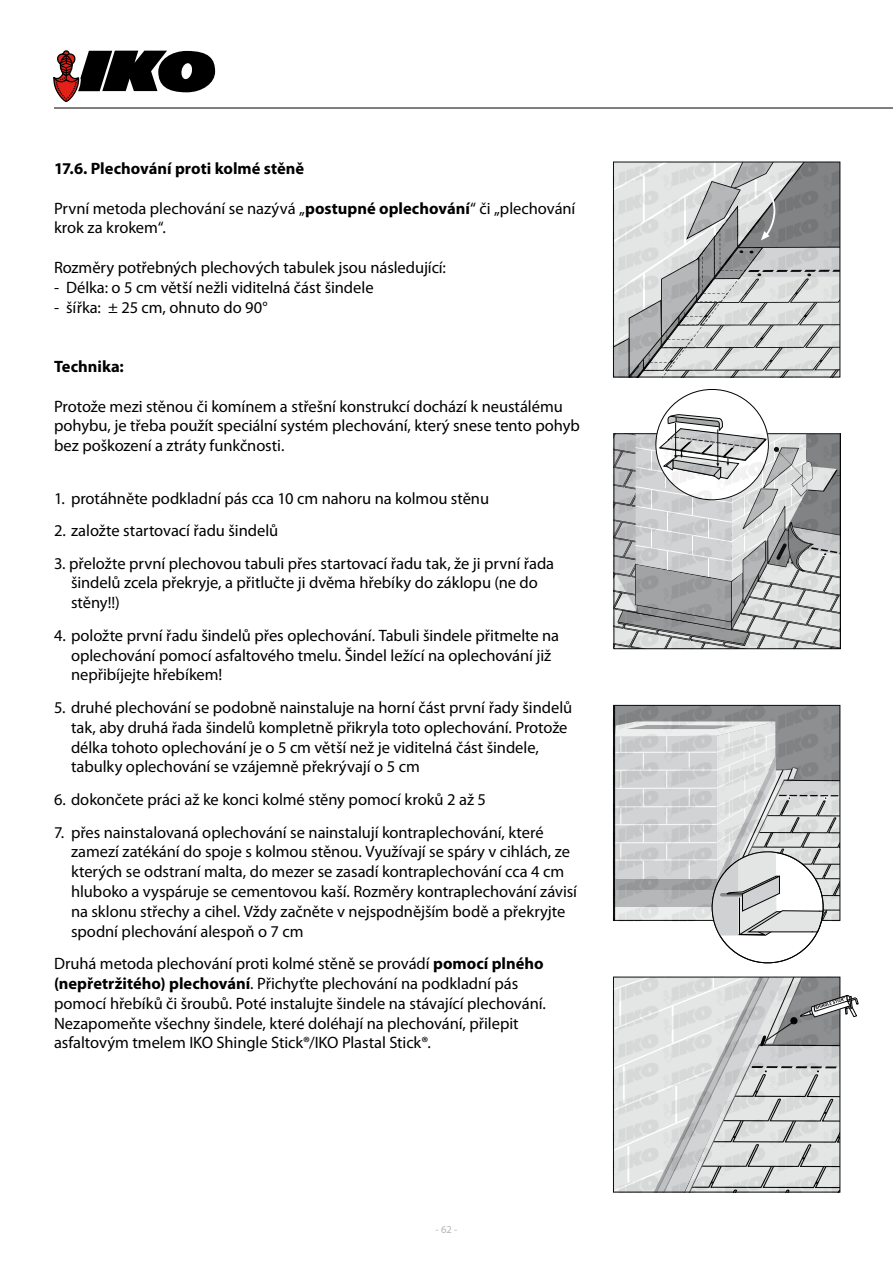
<style>
.page{position:relative;width:893px;height:1263px;background:#fff}
.page>*{position:absolute;margin:0;border:0;box-sizing:border-box;transform-origin:0 0}
.t1{font:16.5px/19.8px "Myriad Pro";letter-spacing:-.005em;color:#000}
.t2{font:700 16.5px "Myriad Pro";color:#000}
.t3{font:10.5px "Myriad Pro";color:#b1b3b4}
.s1{font-weight:700}
</style>
<div class="page">
<hr style="left:54px;top:108px;width:839px;height:1px;background:#000">
<svg style="left:53px;top:50px;width:162px;height:52px"></svg>
<img style="left:613px;top:162px;width:226px;height:215px">
<svg style="left:656px;top:414px;width:185px;height:235px"></svg>
<hr style="left:717px;top:429px;width:1px;height:35px;background:#000">
<img style="left:613px;top:433px;width:226px;height:216px">
<svg style="left:839px;top:977px;width:20px;height:215px"></svg>
<img style="left:613px;top:977px;width:226px;height:215px">
<img style="left:613px;top:705px;width:226px;height:16px">
<svg style="left:613px;top:721px;width:227px;height:214px;background:#c8c9c9"></svg>
<p class="t2" style="left:54px;top:158px;width:252px">17.6. Plechování proti kolmé stěně</p>
<p class="t1" style="left:54px;top:198px;width:523px">První metoda plechování se nazývá „<span class="s1">postupné oplechování</span>“ či „plechování krok za krokem“.</p>
<p class="t1" style="left:54px;top:257px;width:393px">Rozměry potřebných plechových tabulek jsou následující:</p>
<p class="t1" style="left:54px;top:277px;width:321px">- Délka: o 5 cm větší nežli viditelná část šindele</p>
<p class="t1" style="left:54px;top:297px;width:215px">- šířka: ± 25 cm, ohnuto do 90°</p>
<p class="t2" style="left:54px;top:356px;width:71px">Technika:</p>
<p class="t1" style="left:54px;top:396px;width:527px">Protože mezi stěnou či komínem a střešní konstrukcí dochází k neustálému pohybu, je třeba použít speciální systém plechování, který snese tento pohyb bez poškození a ztráty funkčnosti.</p>
<p class="t1" style="left:54px;top:488px;width:437px">1. protáhněte podkladní pás cca 10 cm nahoru na kolmou stěnu</p>
<p class="t1" style="left:54px;top:520px;width:226px">2. založte startovací řadu šindelů</p>
<p class="t1" style="left:71px;top:553px;width:485px;text-indent:-17px">3. přeložte první plechovou tabuli přes startovací řadu tak, že ji první řada šindelů zcela překryje, a přitlučte ji dvěma hřebíky do záklopu (ne do stěny!!)</p>
<p class="t1" style="left:71px;top:625px;width:490px;text-indent:-17px">4. položte první řadu šindelů přes oplechování. Tabuli šindele přitmelte na oplechování pomocí asfaltového tmelu. Šindel ležící na oplechování již nepřibíjejte hřebíkem!</p>
<p class="t1" style="left:71px;top:697px;width:503px;text-indent:-17px">5. druhé plechování se podobně nainstaluje na horní část první řady šindelů tak, aby druhá řada šindelů kompletně přikryla toto oplechování. Protože délka tohoto oplechování je o 5 cm větší než je viditelná část šindele, tabulky oplechování se vzájemně překrývají o 5 cm</p>
<p class="t1" style="left:54px;top:789px;width:433px">6. dokončete práci až ke konci kolmé stěny pomocí kroků 2 až 5</p>
<p class="t1" style="left:71px;top:822px;width:507px;text-indent:-17px">7. přes nainstalovaná oplechování se nainstalují kontraplechování, které zamezí zatékání do spoje s kolmou stěnou. Využívají se spáry v cihlách, ze kterých se odstraní malta, do mezer se zasadí kontraplechování cca 4 cm hluboko a vyspáruje se cementovou kaší. Rozměry kontraplechování závisí na sklonu střechy a cihel. Vždy začněte v nejspodnějším bodě a překryjte spodní plechování alespoň o 7 cm</p>
<p class="t1" style="left:54px;top:953px;width:493px">Druhá metoda plechování proti kolmé stěně se provádí <span class="s1">pomocí plného (nepřetržitého) plechování</span>. Přichyťte plechování na podkladní pás pomocí hřebíků či šroubů. Poté instalujte šindele na stávající plechování.<br>Nezapomeňte všechny šindele, které doléhají na plechování, přilepit asfaltovým tmelem IKO Shingle Stick®/IKO Plastal Stick®.</p>
<p class="t3" style="left:436px;top:1222px;width:23px">- 62 -</p>
</div>
